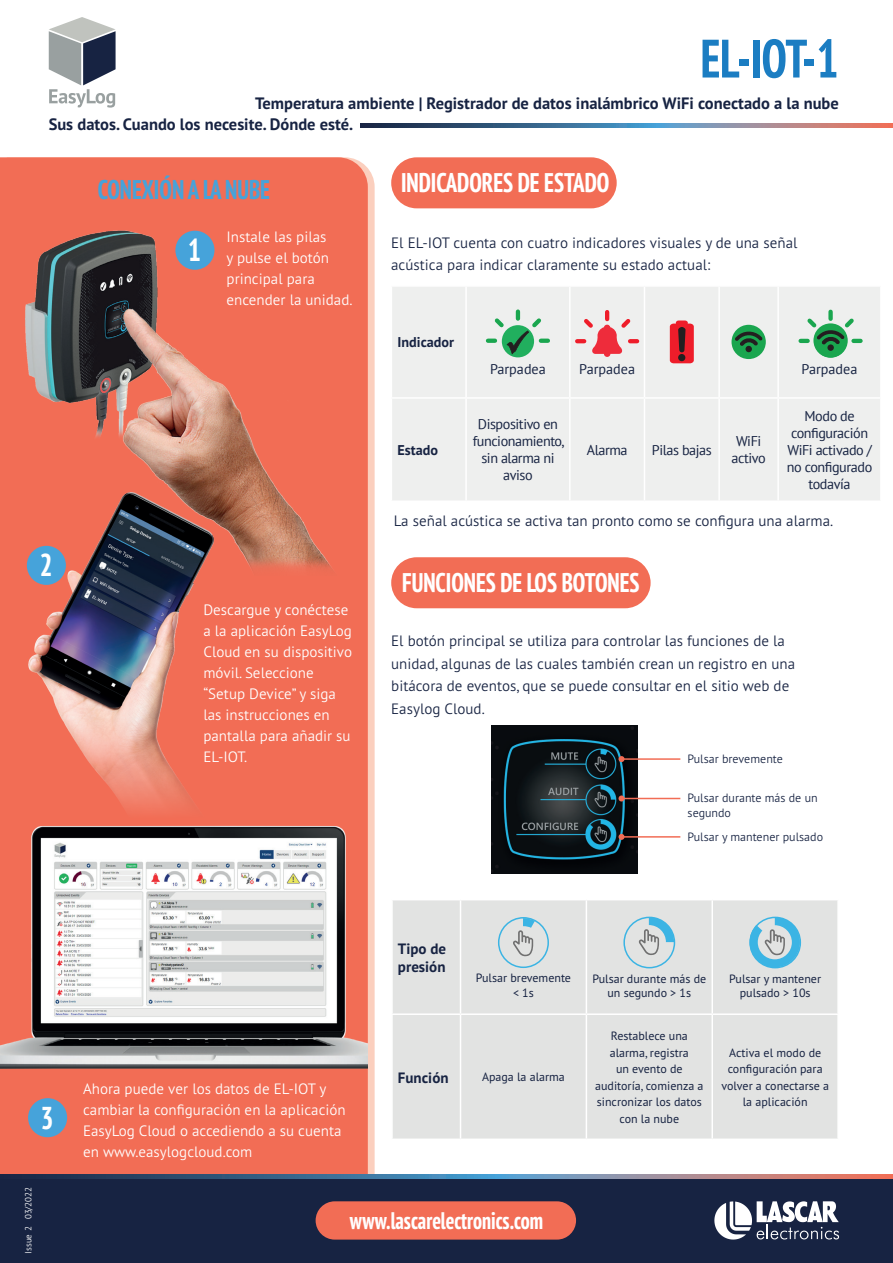
<style>
.page{position:relative;width:893px;height:1263px;background:#fff}
.page>*{position:absolute;margin:0;border:0;box-sizing:border-box;transform-origin:0 0}
.t1{font:700 condensed 54px "PT Sans Pro";color:#1b7dc2}
.t2{font:700 condensed 31.65px "PT Sans Pro";color:#fff}
.t3{font:700 condensed 27px "PT Sans Pro";color:#fff}
.t4{font:700 condensed 27px "PT Sans Pro";color:#46a3da}
.t5{font:700 condensed 24px "PT Sans Pro";color:#fff}
.t6{font:700 16.5px "PT Sans Pro";color:#172342}
.t7{font:300 15px/22.5px "PT Sans Pro";color:#172342}
.t8{font:300 15px/21px "PT Sans Pro";color:#fff}
.t9{font:700 15px/18px "PT Sans Pro";color:#172342}
.t10{font:14.1px/17px "PT Sans";letter-spacing:-.03em;color:#172342;text-align:center}
.t11{font:14.1px "PT Sans";color:#172342}
.t12{font:700 14.1px "PT Sans Pro";color:#172342}
.t13{font:12px/16.5px "PT Sans Pro";color:#172342;text-align:center}
.t14{font:300 12px/15px "PT Sans Pro";color:#172342}
.t15{font:300 9px "PT Sans Pro";color:#fff}
</style>
<div class="page">
<svg style="left:361px;top:123px;width:532px;height:5px;background:#67728b"></svg>
<svg style="left:49px;top:17px;width:67px;height:91px"></svg>
<div style="left:0;top:157px;width:368px;height:1017px;background:#f26d55"></div>
<div style="left:391px;top:157px;width:226px;height:51px;background:#f26d55;border-radius:26px"></div>
<div style="left:391px;top:557px;width:260px;height:51px;background:#f26d55;border-radius:26px"></div>
<div style="left:393px;top:900px;width:444px;height:238px;background:#e2e3e2"></div>
<hr style="left:460px;top:900px;width:1px;height:113px;background:#fff">
<hr style="left:586px;top:900px;width:1px;height:113px;background:#fff">
<hr style="left:711px;top:900px;width:2px;height:113px;background:#fff">
<hr style="left:391px;top:1013px;width:69px;height:2px;background:#fff">
<hr style="left:460px;top:1013px;width:126px;height:2px;background:#fff">
<hr style="left:460px;top:1015px;width:1px;height:123px;background:#fff">
<hr style="left:586px;top:1013px;width:126px;height:2px;background:#fff">
<hr style="left:586px;top:1015px;width:1px;height:123px;background:#fff">
<hr style="left:712px;top:1013px;width:127px;height:2px;background:#fff">
<hr style="left:711px;top:1015px;width:2px;height:123px;background:#fff">
<svg style="left:513px;top:918px;width:22px;height:38px"></svg>
<div style="left:498px;top:917px;width:51px;height:51px;border:2px solid #3bb4e4;border-radius:50%"></div>
<svg style="left:639px;top:917px;width:35px;height:38px"></svg>
<div style="left:623px;top:917px;width:52px;height:51px;border:2px solid #3bb4e4;border-radius:50%"></div>
<svg style="left:750px;top:917px;width:50px;height:50px;background:#9bc9db"></svg>
<div style="left:749px;top:917px;width:52px;height:51px;border:2px solid #3bb4e4;border-radius:50%"></div>
<div style="left:0;top:1178px;width:893px;height:85px;background:#172342"></div>
<svg style="left:714px;top:1201px;width:125px;height:38px"></svg>
<svg style="left:0;top:1174px;width:893px;height:4px;background:#67728b"></svg>
<div style="left:316px;top:1201px;width:260px;height:38px;background:#f26d55;border-radius:19px"></div>
<img style="left:21px;top:226px;width:345px;height:349px">
<div style="left:175px;top:231px;width:39px;height:39px;background:#46a3da;border-radius:50%"></div>
<div style="left:28px;top:1098px;width:39px;height:39px;background:#46a3da;border-radius:50%"></div>
<img style="left:492px;top:726px;width:145px;height:148px">
<hr style="left:621px;top:758px;width:59px;height:2px;background:#f26d55">
<svg style="left:618px;top:756px;width:6px;height:6px"></svg>
<hr style="left:621px;top:798px;width:59px;height:1px;background:#f26d55">
<svg style="left:618px;top:795px;width:6px;height:6px"></svg>
<hr style="left:621px;top:836px;width:59px;height:2px;background:#f26d55">
<svg style="left:618px;top:834px;width:6px;height:6px"></svg>
<img style="left:3px;top:487px;width:269px;height:326px">
<svg style="left:21px;top:679px;width:273px;height:134px;background:#e87b66"></svg>
<div style="left:27px;top:546px;width:39px;height:39px;background:#46a3da;border-radius:50%"></div>
<img style="left:0;top:813px;width:368px;height:269px">
<div style="left:392px;top:287px;width:488px;height:213px;background:#eeefee"></div>
<hr style="left:465px;top:287px;width:2px;height:110px;background:#fff">
<hr style="left:569px;top:287px;width:2px;height:110px;background:#fff">
<hr style="left:644px;top:287px;width:1px;height:110px;background:#fff">
<hr style="left:718px;top:287px;width:2px;height:110px;background:#fff">
<hr style="left:777px;top:287px;width:2px;height:110px;background:#fff">
<hr style="left:391px;top:397px;width:75px;height:2px;background:#fff">
<hr style="left:466px;top:397px;width:104px;height:2px;background:#fff">
<hr style="left:465px;top:399px;width:2px;height:101px;background:#fff">
<hr style="left:570px;top:397px;width:74px;height:2px;background:#fff">
<hr style="left:569px;top:399px;width:2px;height:101px;background:#fff">
<hr style="left:644px;top:397px;width:75px;height:2px;background:#fff">
<hr style="left:644px;top:399px;width:1px;height:101px;background:#fff">
<hr style="left:719px;top:397px;width:59px;height:2px;background:#fff">
<hr style="left:718px;top:399px;width:2px;height:101px;background:#fff">
<hr style="left:778px;top:397px;width:104px;height:2px;background:#fff">
<hr style="left:777px;top:399px;width:2px;height:101px;background:#fff">
<div style="left:502px;top:325px;width:32px;height:32px;background:#21af5e;border-radius:50%"></div>
<svg style="left:488px;top:312px;width:60px;height:43px"></svg>
<svg style="left:577px;top:312px;width:60px;height:45px;background:#eeb4b8"></svg>
<svg style="left:670px;top:320px;width:24px;height:43px"></svg>
<div style="left:731px;top:325px;width:35px;height:34px;background:#1aa64f;border-radius:50%"></div>
<div style="left:745px;top:346px;width:7px;height:6px;background:#231f20;border-radius:50%"></div>
<svg style="left:735px;top:330px;width:27px;height:16px"></svg>
<svg style="left:813px;top:323px;width:35px;height:35px"></svg>
<svg style="left:801px;top:312px;width:60px;height:43px;background:#95c4a7"></svg>
<h1 class="t1" style="left:701px;top:23px;width:140px">EL-IOT-1</h1>
<p class="t6" style="left:255px;top:92px;width:585px">Temperatura ambiente | Registrador de datos inalámbrico WiFi conectado a la nube</p>
<p class="t6" style="left:49px;top:113px;width:306px">Sus datos. Cuando los necesite. Dónde esté.</p>
<h3 class="t4" style="left:98px;top:171px;width:174px">CONEXIÓN A LA NUBE</h3>
<h2 class="t2" style="left:39px;top:544px;width:15px">2</h2>
<h2 class="t2" style="left:188px;top:229px;width:15px">1</h2>
<p class="t8" style="left:227px;top:225px;width:127px">Instale las pilas<br>y pulse el botón principal para encender la unidad.</p>
<p class="t8" style="left:203px;top:598px;width:150px">Descargue y conéctese a la aplicación EasyLog<br>Cloud en su dispositivo móvil. Seleccione “Setup Device” y siga las instrucciones en pantalla para añadir su<br>EL-IOT.</p>
<h3 class="t3" style="left:401px;top:165px;width:210px">INDICADORES DE ESTADO</h3>
<p class="t7" style="left:391px;top:231px;width:408px">El EL-IOT cuenta con cuatro indicadores visuales y de una señal acústica para indicar claramente su estado actual:</p>
<p class="t12" style="left:397px;top:333px;width:58px">Indicador</p>
<p class="t12" style="left:397px;top:441px;width:42px">Estado</p>
<p class="t11" style="left:490px;top:360px;width:57px">Parpadea</p>
<p class="t11" style="left:579px;top:360px;width:57px">Parpadea</p>
<p class="t11" style="left:802px;top:360px;width:57px">Parpadea</p>
<p class="t10" style="left:473px;top:416px;width:93px">Dispositivo en funcionamiento, sin alarma ni aviso</p>
<p class="t10" style="left:587px;top:441px;width:42px">Alarma</p>
<p class="t10" style="left:652px;top:441px;width:61px">Pilas bajas</p>
<p class="t10" style="left:732px;top:433px;width:36px">WiFi activo</p>
<p class="t10" style="left:787px;top:407px;width:87px">Modo de configuración<br>WiFi activado / no configurado todavía</p>
<p class="t7" style="left:394px;top:509px;width:441px">La señal acústica se activa tan pronto como se configura una alarma.</p>
<h3 class="t3" style="left:402px;top:565px;width:239px">FUNCIONES DE LOS BOTONES</h3>
<p class="t7" style="left:391px;top:629px;width:405px">El botón principal se utiliza para controlar las funciones de la unidad, algunas de las cuales también crean un registro en una bitácora de eventos, que se puede consultar en el sitio web de Easylog Cloud.</p>
<p class="t14" style="left:688px;top:750px;width:97px">Pulsar brevemente</p>
<p class="t14" style="left:688px;top:790px;width:132px">Pulsar durante más de un segundo</p>
<p class="t14" style="left:688px;top:829px;width:137px">Pulsar y mantener pulsado</p>
<h2 class="t2" style="left:41px;top:1097px;width:15px">3</h2>
<p class="t15" style="left:22px;top:1253px;width:68px;rotate:-90deg">Issue 2 03/2022</p>
<p class="t8" style="left:83px;top:1077px;width:264px">Ahora puede ver los datos de EL-IOT y cambiar la configuración en la aplicación EasyLog Cloud o accediendo a su cuenta en www.easylogcloud.com</p>
<p class="t9" style="left:398px;top:939px;width:50px">Tipo de presión</p>
<p class="t13" style="left:476px;top:971px;width:97px;line-height:14.4px">Pulsar brevemente &lt; 1s</p>
<p class="t13" style="left:592px;top:971px;width:115px;line-height:14.4px">Pulsar durante más de un segundo &gt; 1s</p>
<p class="t13" style="left:729px;top:971px;width:93px;line-height:14.4px">Pulsar y mantener pulsado &gt; 10s</p>
<p class="t9" style="left:398px;top:1068px;width:52px">Función</p>
<p class="t13" style="left:482px;top:1068px;width:84px">Apaga la alarma</p>
<p class="t13" style="left:595px;top:1027px;width:110px">Restablece una alarma, registra<br>un evento de auditoría, comienza a sincronizar los datos con la nube</p>
<p class="t13" style="left:721px;top:1044px;width:109px">Activa el modo de configuración para volver a conectarse a la aplicación</p>
<h3 class="t5" style="left:350px;top:1204px;width:195px">www.lascarelectronics.com</h3>
</div>
